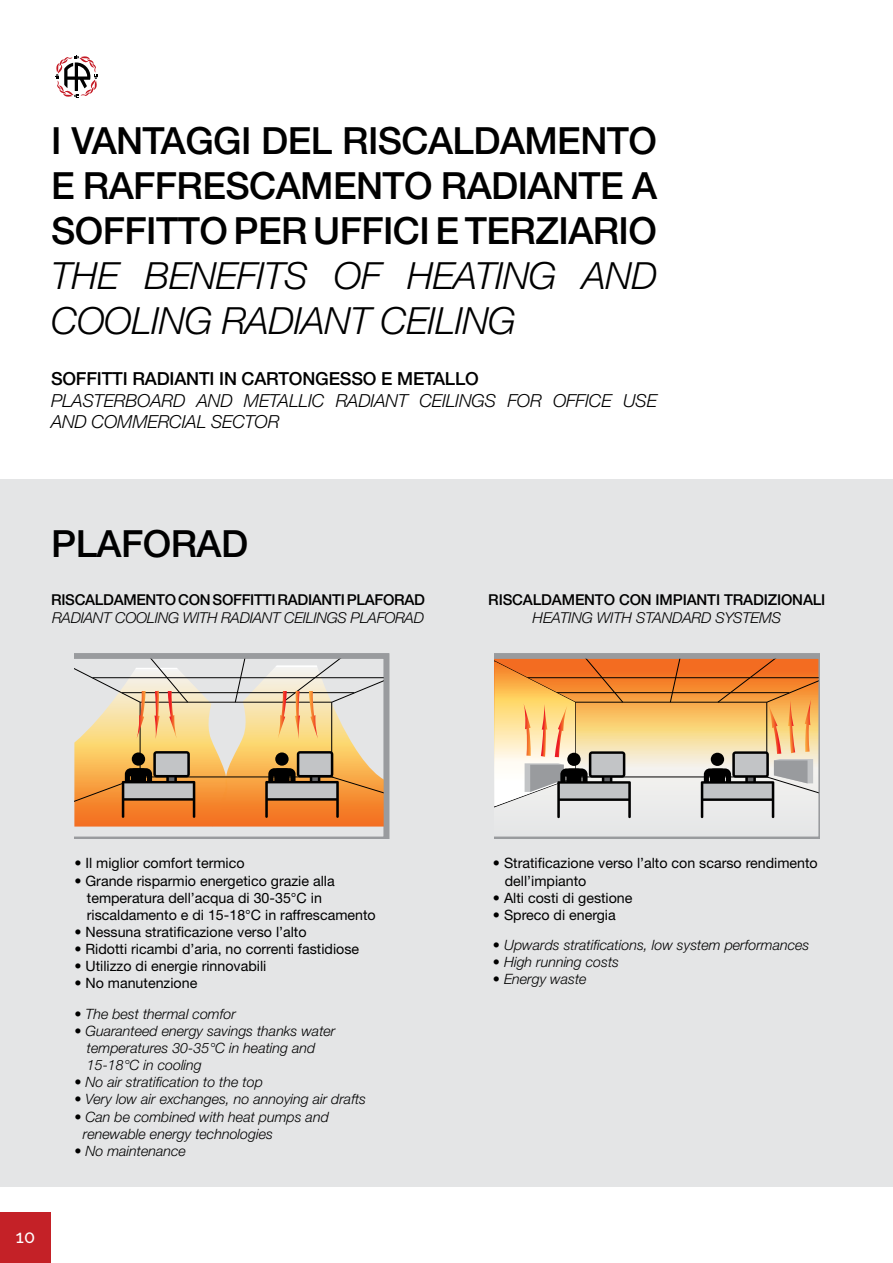
<style>
.page{position:relative;width:893px;height:1263px;background:#fff}
.page>*{position:absolute;margin:0;border:0;box-sizing:border-box;transform-origin:0 0}
.t1{font:500 37.5px/45px "Helvetica Neue LT Std";letter-spacing:-.015em;color:#000;text-align:justify}
.t2{font:italic 300 37.5px/45px "Helvetica Neue LT Std";letter-spacing:-.015em;color:#000}
.t3{font:italic 300 18px/21.6px "Helvetica Neue LT Std";letter-spacing:-.01em;color:#000}
.t4{font:500 18px "Helvetica Neue LT Std";letter-spacing:-.01em;color:#000}
.t5{font:500 18px "Raleway";color:#fff}
.t6{font:500 15px "Helvetica Neue LT Std";letter-spacing:-.02em;color:#000}
.t7{font:italic 300 15px "Helvetica Neue LT Std";letter-spacing:-.02em;color:#000}
.t8{font:14.25px/17.1px "Helvetica Neue LT Std";color:#000}
.t9{font:italic 300 14.25px/17.1px "Helvetica Neue LT Std";color:#000}
</style>
<div class="page">
<div style="left:0;top:1212px;width:51px;height:51px;background:#c42127"></div>
<svg style="left:55px;top:55px;width:43px;height:43px"></svg>
<div style="left:0;top:479px;width:893px;height:707px;background:#e4e5e6"></div>
<svg style="left:74px;top:653px;width:315px;height:185px"></svg>
<svg style="left:494px;top:653px;width:325px;height:185px"></svg>
<svg style="left:494px;top:657px;width:325px;height:161px"></svg>
<h1 class="t1" style="left:51px;top:118px;width:607px">I VANTAGGI DEL RISCALDAMENTO E RAFFRESCAMENTO RADIANTE A SOFFITTO PER UFFICI E TERZIARIO</h1>
<h1 class="t2" style="left:51px;top:253px;width:607px">THE BENEFITS OF HEATING AND<br>COOLING RADIANT CEILING</h1>
<p class="t4" style="left:51px;top:368px;width:429px">SOFFITTI RADIANTI IN CARTONGESSO E METALLO</p>
<p class="t3" style="left:51px;top:389px;width:607px">PLASTERBOARD AND METALLIC RADIANT CEILINGS FOR OFFICE USE<br>AND COMMERCIAL SECTOR</p>
<h1 class="t1" style="left:51px;top:521px;width:198px">PLAFORAD</h1>
<p class="t6" style="left:51px;top:590px;width:375px">RISCALDAMENTO CON SOFFITTI RADIANTI PLAFORAD</p>
<p class="t7" style="left:52px;top:608px;width:373px">RADIANT COOLING WITH RADIANT CEILINGS PLAFORAD</p>
<p class="t6" style="left:488px;top:590px;width:339px">RISCALDAMENTO CON IMPIANTI TRADIZIONALI</p>
<p class="t7" style="left:533px;top:608px;width:250px">HEATING WITH STANDARD SYSTEMS</p>
<p class="t5" style="left:16px;top:1226px;width:21px">10</p>
<p class="t8" style="left:74px;top:854px;width:172px">• Il miglior comfort termico</p>
<p class="t8" style="left:87px;top:872px;width:290px;text-indent:-12px">• Grande risparmio energetico grazie alla temperatura dell’acqua di 30-35°C in riscaldamento e di 15-18°C in raffrescamento</p>
<p class="t8" style="left:74px;top:923px;width:234px">• Nessuna stratificazione verso l’alto</p>
<p class="t8" style="left:74px;top:940px;width:286px">• Ridotti ricambi d’aria, no correnti fastidiose</p>
<p class="t8" style="left:74px;top:957px;width:193px">• Utilizzo di energie rinnovabili</p>
<p class="t8" style="left:74px;top:974px;width:124px">• No manutenzione</p>
<p class="t9" style="left:74px;top:1005px;width:163px">• The best thermal comfor</p>
<p class="t9" style="left:87px;top:1022px;width:250px;text-indent:-12px">• Guaranteed energy savings thanks water temperatures 30-35°C in heating and<br>15-18°C in cooling</p>
<p class="t9" style="left:74px;top:1073px;width:190px">• No air stratification to the top</p>
<p class="t9" style="left:74px;top:1091px;width:293px">• Very low air exchanges, no annoying air drafts</p>
<p class="t9" style="left:83px;top:1108px;width:247px;text-indent:-9px">• Can be combined with heat pumps and renewable energy technologies</p>
<p class="t9" style="left:74px;top:1142px;width:113px">• No maintenance</p>
<p class="t8" style="left:505px;top:854px;width:314px;text-indent:-12px">• Stratificazione verso l’alto con scarso rendimento dell’impianto</p>
<p class="t8" style="left:493px;top:889px;width:141px">• Alti costi di gestione</p>
<p class="t8" style="left:493px;top:906px;width:124px">• Spreco di energia</p>
<p class="t9" style="left:493px;top:936px;width:318px">• Upwards stratifications, low system performances</p>
<p class="t9" style="left:493px;top:953px;width:128px">• High running costs</p>
<p class="t9" style="left:493px;top:970px;width:95px">• Energy waste</p>
</div>
